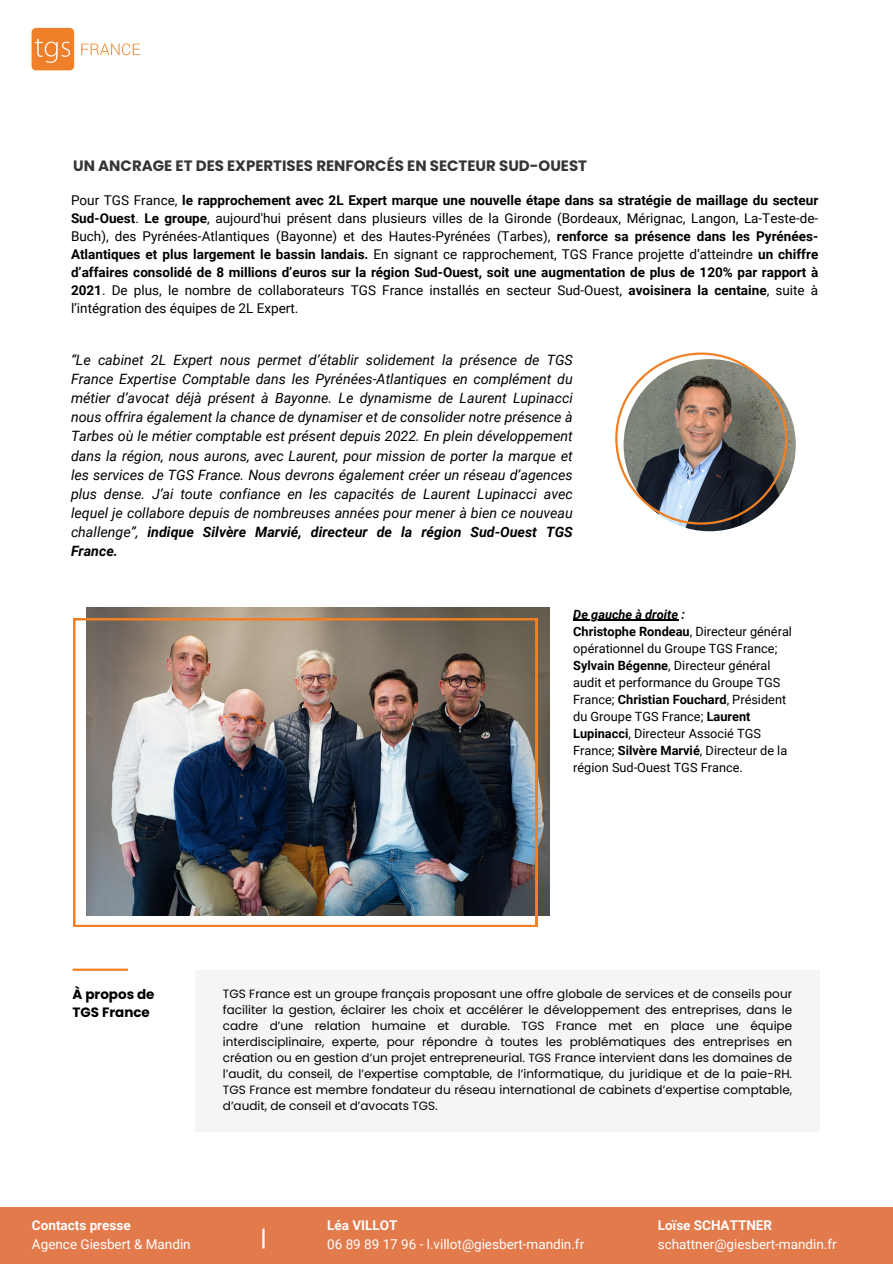
<style>
.page{position:relative;width:893px;height:1264px;background:#fff}
.page>*{position:absolute;margin:0;border:0;box-sizing:border-box;transform-origin:0 0}
.t1{font:700 15px "Poppins";color:#353535}
.t2{font:italic 14.25px/19.2px "Roboto";color:#000;text-align:justify}
.t3{font:13.5px/18px "Roboto";color:#000;text-align:justify}
.t4{font:13.5px "Roboto";color:#fff}
.t5{font:700 13.5px "Roboto";color:#fff}
.t6{font:700 13.5px "Poppins";color:#000}
.t7{font:12.75px/17px "Roboto";color:#000}
.t8{font:italic 700 12.75px "Roboto";color:#000}
.t9{font:12px/16px "Poppins";color:#000;text-align:justify}
.s1{font-weight:700}
</style>
<div class="page">
<div style="left:0;top:1206px;width:892px;height:57px;background:#e37a4b"></div>
<hr style="left:262px;top:1228px;width:2px;height:20px;background:#fff">
<img style="left:676px;top:407px;width:119px;height:124px">
<svg style="left:615px;top:352px;width:172px;height:172px"></svg>
<img style="left:31px;top:27px;width:109px;height:44px">
<div style="left:195px;top:970px;width:624px;height:161px;background:#f5f5f5"></div>
<hr style="left:73px;top:968px;width:55px;height:2px;background:#f18025">
<img style="left:86px;top:607px;width:463px;height:308px">
<img style="left:73px;top:618px;width:464px;height:308px">
<hr style="left:573px;top:620px;width:105px;height:1px;background:#000">
<p class="t1" style="left:73px;top:155px;width:515px">UN ANCRAGE ET DES EXPERTISES RENFORCÉS EN SECTEUR SUD-OUEST</p>
<p class="t3" style="left:71px;top:192px;width:748px">Pour TGS France, <span class="s1">le rapprochement avec 2L Expert marque une nouvelle étape dans sa stratégie de maillage du secteur Sud-Ouest</span>. <span class="s1">Le groupe</span>, aujourd'hui présent dans plusieurs villes de la Gironde (Bordeaux, Mérignac, Langon, La-Teste-de-Buch), des Pyrénées-Atlantiques (Bayonne) et des Hautes-Pyrénées (Tarbes), <span class="s1">renforce sa présence dans les Pyrénées-Atlantiques et plus largement le bassin landais.</span> En signant ce rapprochement, TGS France projette d’atteindre <span class="s1">un chiffre d’affaires consolidé de 8 millions d’euros sur la région Sud-Ouest, soit une augmentation de plus de 120% par rapport à 2021</span>. De plus, le nombre de collaborateurs TGS France installés en secteur Sud-Ouest, <span class="s1">avoisinera la centaine</span>, suite à l’intégration des équipes de 2L Expert.</p>
<p class="t2" style="left:71px;top:350px;width:503px">“Le cabinet 2L Expert nous permet d’établir solidement la présence de TGS France Expertise Comptable dans les Pyrénées-Atlantiques en complément du métier d’avocat déjà présent à Bayonne. Le dynamisme de Laurent Lupinacci nous offrira également la chance de dynamiser et de consolider notre présence à Tarbes où le métier comptable est présent depuis 2022. En plein développement dans la région, nous aurons, avec Laurent, pour mission de porter la marque et les services de TGS France. Nous devrons également créer un réseau d’agences plus dense. J’ai toute confiance en les capacités de Laurent Lupinacci avec lequel je collabore depuis de nombreuses années pour mener à bien ce nouveau challenge”, <span class="s1">indique Silvère Marvié, directeur de la région Sud-Ouest TGS France.</span></p>
<p class="t8" style="left:573px;top:607px;width:113px">De gauche à droite :</p>
<p class="t7" style="left:573px;top:623px;width:220px"><span class="s1">Christophe Rondeau</span>, Directeur général opérationnel du Groupe TGS France; <span class="s1">Sylvain Bégenne</span>, Directeur général audit et performance du Groupe TGS France; <span class="s1">Christian Fouchard</span>, Président du Groupe TGS France; <span class="s1">Laurent Lupinacci</span>, Directeur Associé TGS France; <span class="s1">Silvère Marvié</span>, Directeur de la région Sud-Ouest TGS France.</p>
<p class="t6" style="left:73px;top:984px;width:83px">À propos de</p>
<p class="t6" style="left:73px;top:1002px;width:79px">TGS France</p>
<p class="t9" style="left:223px;top:986px;width:570px">TGS France est un groupe français proposant une offre globale de services et de conseils pour faciliter la gestion, éclairer les choix et accélérer le développement des entreprises, dans le cadre d’une relation humaine et durable. TGS France met en place une équipe interdisciplinaire, experte, pour répondre à toutes les problématiques des entreprises en création ou en gestion d’un projet entrepreneurial. TGS France intervient dans les domaines de l’audit, du conseil, de l’expertise comptable, de l’informatique, du juridique et de la paie-RH.<br>TGS France est membre fondateur du réseau international de cabinets d’expertise comptable, d’audit, de conseil et d’avocats TGS.</p>
<p class="t5" style="left:32px;top:1217px;width:100px">Contacts presse</p>
<p class="t4" style="left:32px;top:1235px;width:160px">Agence Giesbert &amp; Mandin</p>
<p class="t5" style="left:327px;top:1217px;width:72px">Léa VILLOT</p>
<p class="t4" style="left:327px;top:1235px;width:258px">06 89 89 17 96 - l.villot@giesbert-mandin.fr</p>
<p class="t5" style="left:657px;top:1217px;width:116px">Loïse SCHATTNER</p>
<p class="t4" style="left:657px;top:1235px;width:180px">schattner@giesbert-mandin.fr</p>
</div>
